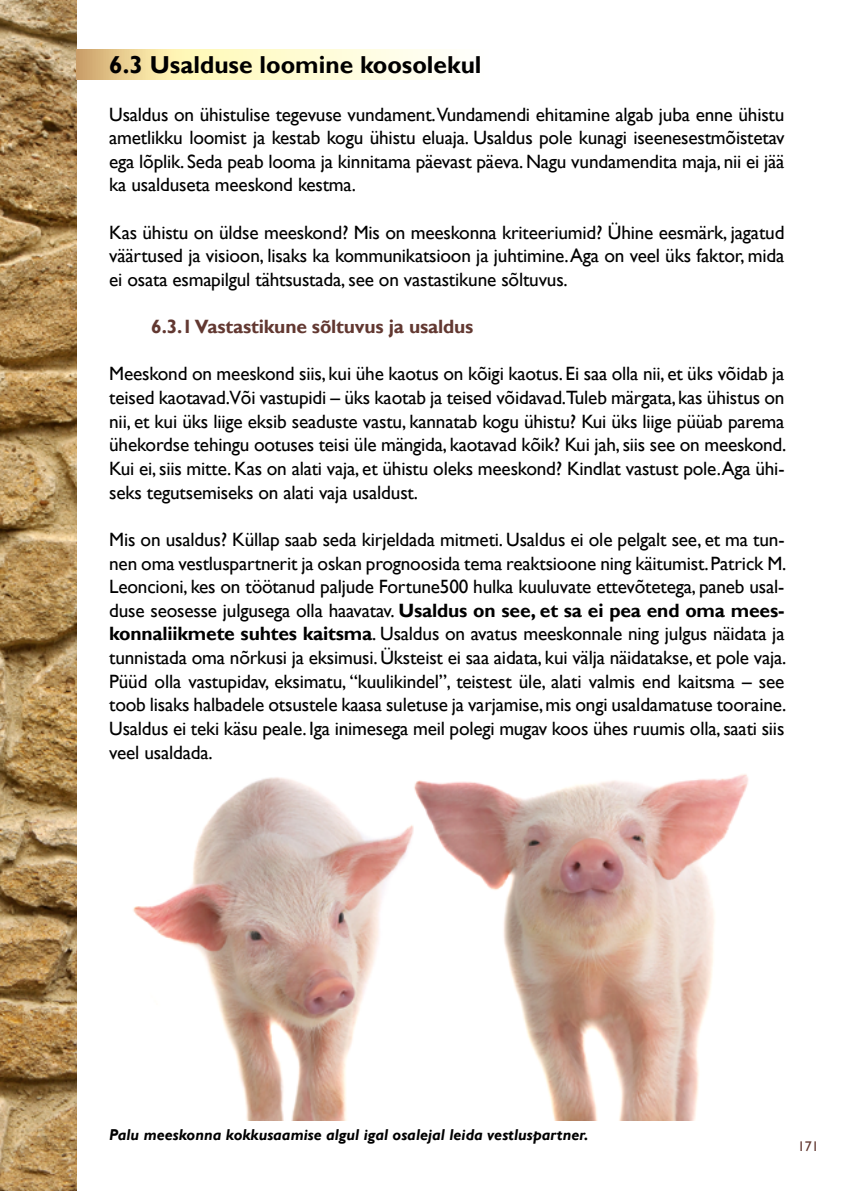
<style>
.page{position:relative;width:844px;height:1191px;background:#fff}
.page>*{position:absolute;margin:0;border:0;box-sizing:border-box;transform-origin:0 0}
.t1{font:700 24.5px "Gill Sans";color:#000}
.t2{font:19.25px/23.6px "Gill Sans";letter-spacing:-.01em;color:#000;text-align:justify}
.t3{font:700 19.25px "Gill Sans";letter-spacing:-.01em;color:#623831}
.t4{font:italic 700 15.75px "Gill Sans";color:#000}
.t5{font:14px "Gill Sans";color:#623831}
.s1{font-weight:700}
</style>
<div class="page">
<img style="left:0;top:0;width:76px;height:1191px">
<svg style="left:76px;top:50px;width:368px;height:30px;background:#f8eec2"></svg>
<img style="left:133px;top:774px;width:616px;height:346px">
<p class="t1" style="left:109px;top:50px;width:374px">6.3 Usalduse loomine koosolekul</p>
<p class="t2" style="left:109px;top:103px;width:676px">Usaldus on ühistulise tegevuse vundament.Vundamendi ehitamine algab juba enne ühistu ametlikku loomist ja kestab kogu ühistu eluaja. Usaldus pole kunagi iseenesestmõistetav ega lõplik. Seda peab looma ja kinnitama päevast päeva. Nagu vundamendita maja, nii ei jää ka usalduseta meeskond kestma.</p>
<p class="t2" style="left:109px;top:221px;width:676px">Kas ühistu on üldse meeskond? Mis on meeskonna kriteeriumid? Ühine eesmärk, jagatud väärtused ja visioon, lisaks ka kommunikatsioon ja juhtimine. Aga on veel üks faktor, mida ei osata esmapilgul tähtsustada, see on vastastikune sõltuvus.</p>
<p class="t3" style="left:151px;top:315px;width:323px">6.3.1 Vastastikune sõltuvus ja usaldus</p>
<p class="t2" style="left:109px;top:362px;width:678px">Meeskond on meeskond siis, kui ühe kaotus on kõigi kaotus. Ei saa olla nii, et üks võidab ja teised kaotavad.Või vastupidi – üks kaotab ja teised võidavad.Tuleb märgata, kas ühistus on nii, et kui üks liige eksib seaduste vastu, kannatab kogu ühistu? Kui üks liige püüab parema ühekordse tehingu ootuses teisi üle mängida, kaotavad kõik? Kui jah, siis see on meeskond.<br>Kui ei, siis mitte. Kas on alati vaja, et ühistu oleks meeskond? Kindlat vastust pole.Aga ühi&shy;seks tegutsemiseks on alati vaja usaldust.</p>
<p class="t2" style="left:109px;top:528px;width:678px">Mis on usaldus? Küllap saab seda kirjeldada mitmeti. Usaldus ei ole pelgalt see, et ma tun&shy;nen oma vestluspartnerit ja oskan prognoosida tema reaktsioone ning käitumist. Patrick M.<br>Leoncioni, kes on töötanud paljude Fortune500 hulka kuuluvate ettevõtetega, paneb usal&shy;duse seosesse julgusega olla haavatav. <span class="s1">Usaldus on see, et sa ei pea end oma mees&shy;konnaliikmete suhtes kaitsma</span>. Usaldus on avatus meeskonnale ning julgus näidata ja tunnistada oma nõrkusi ja eksimusi. Üksteist ei saa aidata, kui välja näidatakse, et pole vaja.<br>Püüd olla vastupidav, eksimatu, “kuulikindel”, teistest üle, alati valmis end kaitsma – see toob lisaks halbadele otsustele kaasa suletuse ja varjamise, mis ongi usaldamatuse tooraine.<br>Usaldus ei teki käsu peale. Iga inimesega meil polegi mugav koos ühes ruumis olla, saati siis veel usaldada.</p>
<p class="t4" style="left:109px;top:1125px;width:481px">Palu meeskonna kokkusaamise algul igal osalejal leida vestluspartner.</p>
<p class="t5" style="left:797px;top:1138px;width:22px">171</p>
</div>
